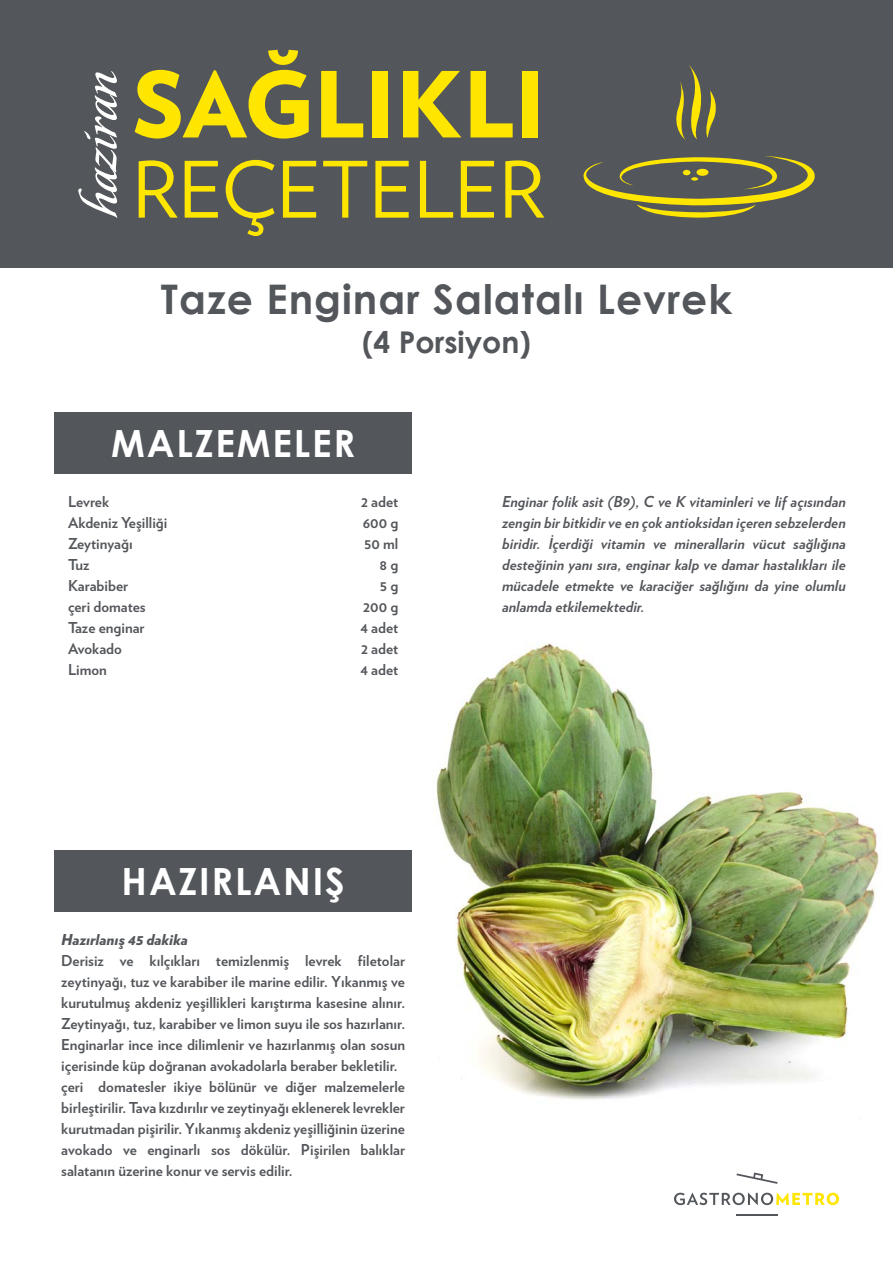
<style>
.page{position:relative;width:893px;height:1263px;background:#fff}
.page>*{position:absolute;margin:0;border:0;box-sizing:border-box;transform-origin:0 0}
.t1{font:900 90.75px "Verlag";color:#ffe601}
.t2{font:77.55px "Verlag";color:#ffe601}
.t3{font:700 40.8px "Century Gothic";letter-spacing:.025em;color:#53565a}
.t4{font:700 37.5px "Century Gothic";letter-spacing:.05em;color:#fff}
.t5{font:700 30px "Century Gothic";color:#53565a}
.t6{font:700 15px/21px "Verlag";color:#53565a;text-align:justify}
.t7{font:italic 700 15px/21px "Verlag";color:#53565a;text-align:justify}
.t8{font:italic 900 15px "Verlag";color:#53565a}
</style>
<div class="page">
<img style="left:387px;top:643px;width:495px;height:457px">
<div style="left:0;top:0;width:893px;height:268px;background:#53565a"></div>
<svg style="left:674px;top:1193px;width:165px;height:12px"></svg>
<hr style="left:736px;top:1214px;width:41px;height:2px;background:#53565a">
<svg style="left:736px;top:1172px;width:42px;height:12px"></svg>
<div style="left:55px;top:412px;width:357px;height:61px;background:#53565a"></div>
<div style="left:55px;top:850px;width:357px;height:61px;background:#53565a"></div>
<svg style="left:676px;top:65px;width:40px;height:75px"></svg>
<svg style="left:583px;top:156px;width:232px;height:62px"></svg>
<svg style="left:78px;top:71px;width:39px;height:147px"></svg>
<p class="t1" style="left:132px;top:30px;width:414px">SAĞLIKLI</p>
<p class="t2" style="left:132px;top:132px;width:414px">REÇETELER</p>
<p class="t3" style="left:161px;top:268px;width:572px">Taze Enginar Salatalı Levrek</p>
<p class="t5" style="left:362px;top:319px;width:170px">(4 Porsiyon)</p>
<p class="t4" style="left:111px;top:415px;width:246px">MALZEMELER</p>
<p class="t6" style="left:68px;top:491px;width:43px">Levrek</p>
<p class="t6" style="left:68px;top:512px;width:101px">Akdeniz Yeşilliği</p>
<p class="t6" style="left:68px;top:533px;width:66px">Zeytinyağı</p>
<p class="t6" style="left:68px;top:554px;width:23px">Tuz</p>
<p class="t6" style="left:68px;top:575px;width:62px">Karabiber</p>
<p class="t6" style="left:68px;top:596px;width:79px">çeri domates</p>
<p class="t6" style="left:68px;top:617px;width:78px">Taze enginar</p>
<p class="t6" style="left:68px;top:638px;width:55px">Avokado</p>
<p class="t6" style="left:68px;top:659px;width:40px">Limon</p>
<p class="t6" style="left:361px;top:491px;width:39px">2 adet</p>
<p class="t6" style="left:363px;top:512px;width:37px">600 g</p>
<p class="t6" style="left:364px;top:533px;width:36px">50 ml</p>
<p class="t6" style="left:379px;top:554px;width:20px">8 g</p>
<p class="t6" style="left:380px;top:575px;width:20px">5 g</p>
<p class="t6" style="left:363px;top:596px;width:36px">200 g</p>
<p class="t6" style="left:360px;top:617px;width:39px">4 adet</p>
<p class="t6" style="left:361px;top:638px;width:39px">2 adet</p>
<p class="t6" style="left:360px;top:659px;width:39px">4 adet</p>
<p class="t4" style="left:122px;top:853px;width:225px">HAZIRLANIŞ</p>
<p class="t8" style="left:61px;top:928px;width:128px">Hazırlanış 45 dakika</p>
<p class="t6" style="left:61px;top:950px;width:345px">Derisiz ve kılçıkları temizlenmiş levrek filetolar zeytinyağı, tuz ve karabiber ile marine edilir. Yıkanmış ve kurutulmuş akdeniz yeşillikleri karıştırma kasesine alınır.<br>Zeytinyağı, tuz, karabiber ve limon suyu ile sos hazırlanır.<br>Enginarlar ince ince dilimlenir ve hazırlanmış olan sosun içerisinde küp doğranan avokadolarla beraber bekletilir.● çeri domatesler ikiye bölünür ve diğer malzemelerle birleştirilir. Tava kızdırılır ve zeytinyağı eklenerek levrekler kurutmadan pişirilir. Yıkanmış akdeniz yeşilliğinin üzerine avokado ve enginarlı sos dökülür. Pişirilen balıklar salatanın üzerine konur ve servis edilir.</p>
<p class="t7" style="left:502px;top:491px;width:345px">Enginar folik asit (B9), C ve K vitaminleri ve lif açısından zengin bir bitkidir ve en çok antioksidan içeren sebzelerden biridir. İçerdiği vitamin ve minerallarin vücut sağlığına desteğinin yanı sıra, enginar kalp ve damar hastalıkları ile mücadele etmekte ve karaciğer sağlığını da yine olumlu anlamda etkilemektedir.</p>
</div>
